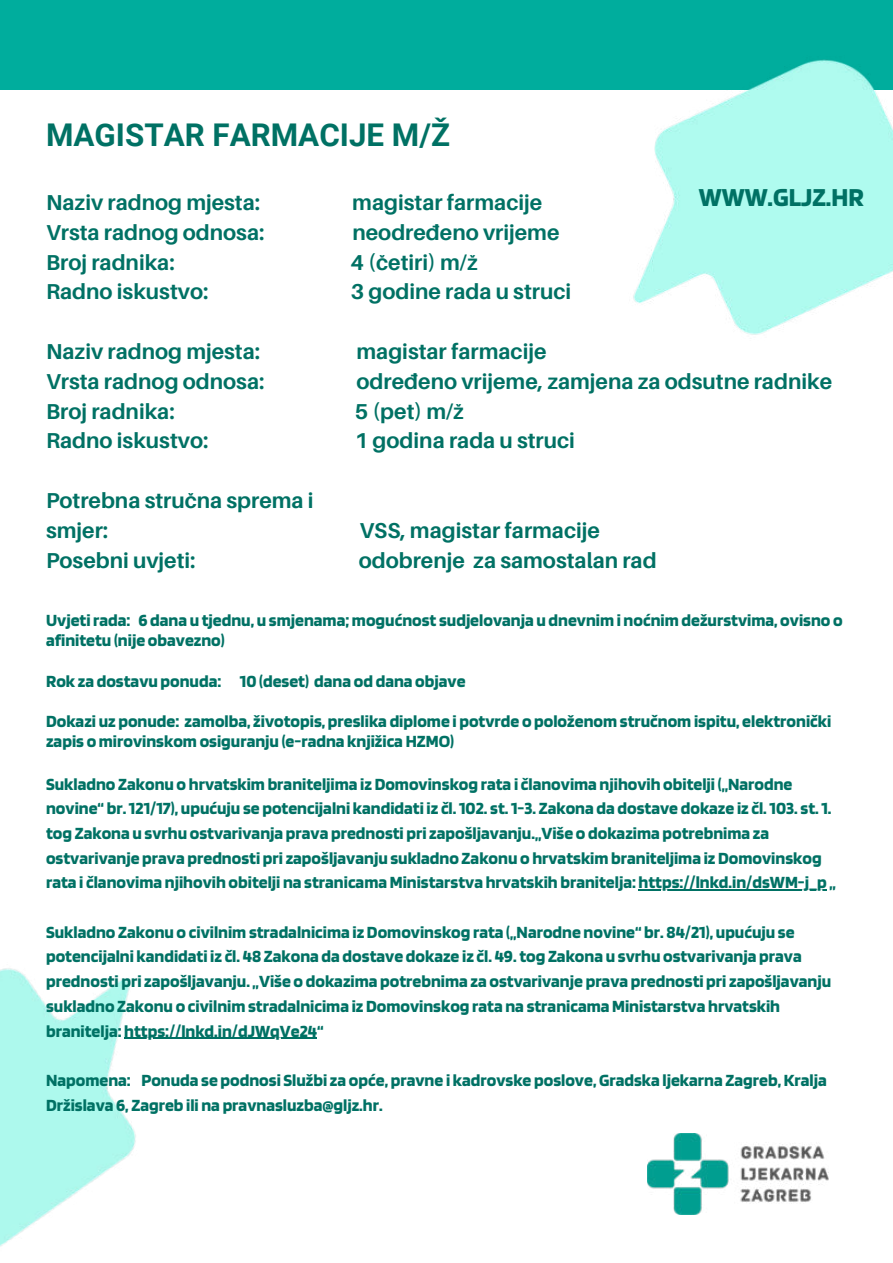
<style>
.page{position:relative;width:893px;height:1263px;background:#fff}
.page>*{position:absolute;margin:0;border:0;box-sizing:border-box;transform-origin:0 0}
.t1{font:700 31.35px "Roboto";color:#007164}
.t2{font:700 27px "Blinker";color:#007164}
.t3{font:700 21.6px/29.8px "Aileron";color:#007164}
.t4{font:700 17.77px/24.7px "Blinker";color:#007164}
</style>
<div class="page">
<div style="left:0;top:0;width:893px;height:89px;background:#00ad9d"></div>
<img style="left:446px;top:59px;width:447px;height:276px">
<img style="left:647px;top:1133px;width:181px;height:81px">
<img style="left:0;top:968px;width:136px;height:279px">
<hr style="left:638px;top:889px;width:189px;height:2px;background:#007164">
<hr style="left:124px;top:1037px;width:193px;height:2px;background:#007164">
<svg style="left:761px;top:1209px;width:5px;height:5px"></svg>
<svg style="left:758px;top:1189px;width:5px;height:5px"></svg>
<h1 class="t1" style="left:46px;top:113px;width:405px">MAGISTAR FARMACIJE M/Ž</h1>
<h2 class="t2" style="left:699px;top:184px;width:167px">WWW.GLJZ.HR</h2>
<p class="t3" style="left:46px;top:188px;width:215px">Naziv radnog mjesta:</p>
<p class="t3" style="left:352px;top:188px;width:192px">magistar farmacije</p>
<p class="t3" style="left:46px;top:217px;width:220px">Vrsta radnog odnosa:</p>
<p class="t3" style="left:352px;top:217px;width:209px">neodređeno vrijeme</p>
<p class="t3" style="left:46px;top:247px;width:130px">Broj radnika:</p>
<p class="t3" style="left:350px;top:247px;width:129px">4 (četiri) m/ž</p>
<p class="t3" style="left:46px;top:277px;width:164px">Radno iskustvo:</p>
<p class="t3" style="left:351px;top:277px;width:222px">3 godine rada u struci</p>
<p class="t3" style="left:46px;top:337px;width:215px">Naziv radnog mjesta:</p>
<p class="t3" style="left:356px;top:337px;width:192px">magistar farmacije</p>
<p class="t3" style="left:46px;top:366px;width:220px">Vrsta radnog odnosa:</p>
<p class="t3" style="left:356px;top:366px;width:477px">određeno vrijeme, zamjena za odsutne radnike</p>
<p class="t3" style="left:46px;top:396px;width:130px">Broj radnika:</p>
<p class="t3" style="left:355px;top:396px;width:111px">5 (pet) m/ž</p>
<p class="t3" style="left:46px;top:426px;width:164px">Radno iskustvo:</p>
<p class="t3" style="left:355px;top:426px;width:222px">1 godina rada u struci</p>
<p class="t3" style="left:46px;top:486px;width:269px">Potrebna stručna sprema i smjer:</p>
<p class="t3" style="left:359px;top:516px;width:242px">VSS, magistar farmacije</p>
<p class="t3" style="left:46px;top:545px;width:151px">Posebni uvjeti:</p>
<p class="t3" style="left:359px;top:545px;width:299px">odobrenje za samostalan rad</p>
<p class="t4" style="left:46px;top:610px;width:798px;line-height:20.1px">Uvjeti rada: 6 dana u tjednu, u smjenama; mogućnost sudjelovanja u dnevnim i noćnim dežurstvima, ovisno o afinitetu (nije obavezno)</p>
<p class="t4" style="left:46px;top:669px;width:421px">Rok za dostavu ponuda: 10 (deset) dana od dana objave</p>
<p class="t4" style="left:46px;top:711px;width:786px;line-height:20.1px">Dokazi uz ponude: zamolba, životopis, preslika diplome i potvrde o položenom stručnom ispitu, elektronički zapis o mirovinskom osiguranju (e-radna knjižica HZMO)</p>
<p class="t4" style="left:46px;top:772px;width:791px">Sukladno Zakonu o hrvatskim braniteljima iz Domovinskog rata i članovima njihovih obitelji („Narodne novine“ br. 121/17), upućuju se potencijalni kandidati iz čl. 102. st. 1-3. Zakona da dostave dokaze iz čl. 103. st. 1. tog Zakona u svrhu ostvarivanja prava prednosti pri zapošljavanju.„Više o dokazima potrebnima za ostvarivanje prava prednosti pri zapošljavanju sukladno Zakonu o hrvatskim braniteljima iz Domovinskog rata i članovima njihovih obitelji na stranicama Ministarstva hrvatskih branitelja: https://lnkd.in/dsWM-j_p „</p>
<p class="t4" style="left:46px;top:920px;width:786px">Sukladno Zakonu o civilnim stradalnicima iz Domovinskog rata („Narodne novine“ br. 84/21), upućuju se potencijalni kandidati iz čl. 48 Zakona da dostave dokaze iz čl. 49. tog Zakona u svrhu ostvarivanja prava prednosti pri zapošljavanju. „Više o dokazima potrebnima za ostvarivanje prava prednosti pri zapošljavanju sukladno Zakonu o civilnim stradalnicima iz Domovinskog rata na stranicama Ministarstva hrvatskih branitelja: https://lnkd.in/dJWqVe24“</p>
<p class="t4" style="left:46px;top:1068px;width:782px">Napomena: Ponuda se podnosi Službi za opće, pravne i kadrovske poslove, Gradska ljekarna Zagreb, Kralja<br>Držislava 6, Zagreb ili na pravnasluzba@gljz.hr.</p>
</div>
